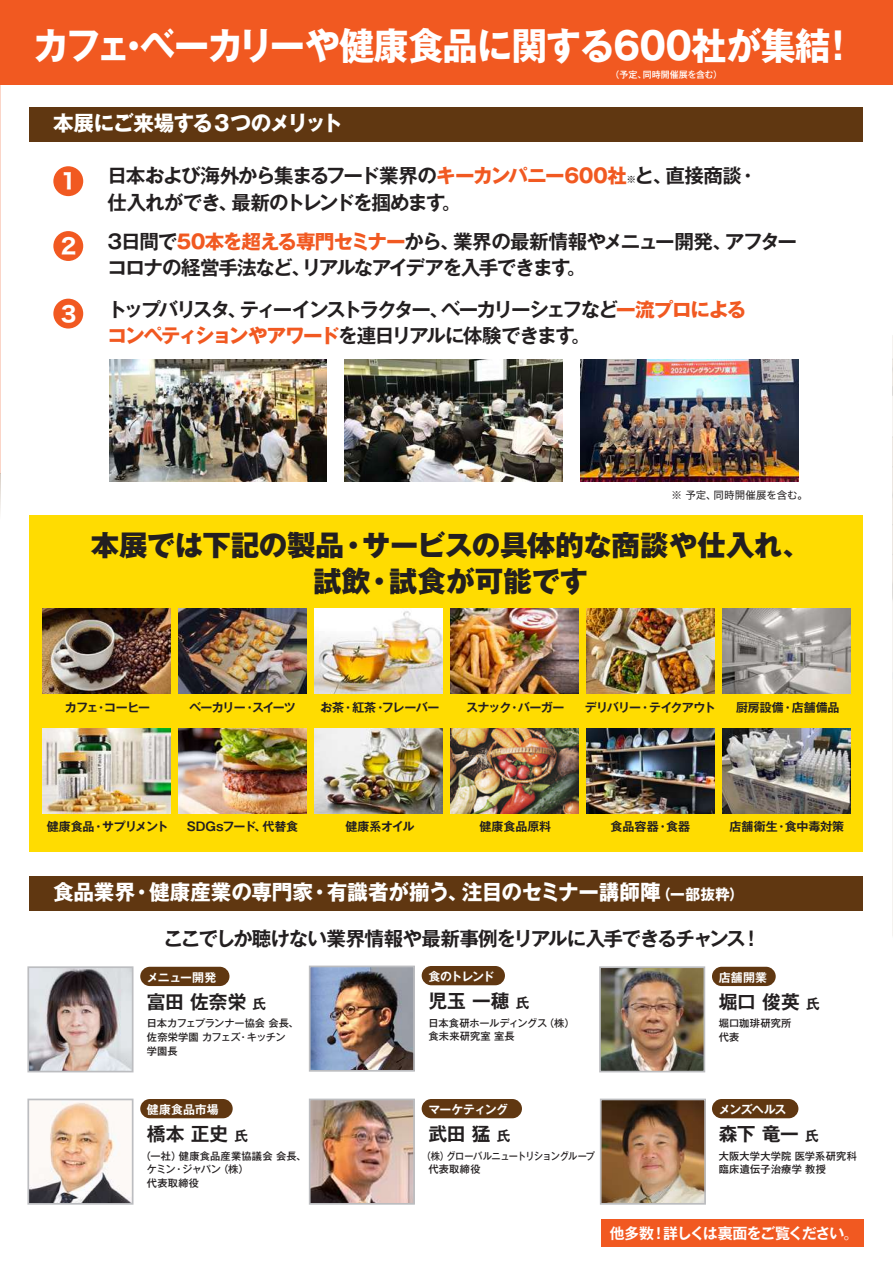
<style>
.page{position:relative;width:893px;height:1263px;background:#fff}
.page>*{position:absolute;margin:0;border:0;box-sizing:border-box;transform-origin:0 0}
.t1{font:700 37.5px "Gothic MB101 Pro";letter-spacing:-.02em;color:#fff;scale:.94 1}
.t2{font:800 28.5px/36px "Gothic MB101 Pro";letter-spacing:-.015em;color:#231f20;text-align:center}
.t3{font:21.15px "Hira Kaku Std W7";color:#fff}
.t4{font:700 21px "Gothic MB101 Pro";letter-spacing:-.015em;color:#fff}
.t5{font:700 21px "Gothic MB101 Pro";letter-spacing:-.06em;color:#fff}
.t6{font:700 19.65px/26.1px "Gothic MB101 Pro De";letter-spacing:-.08em;color:#231f20}
.t7{font:700 19.65px/26.1px "Gothic MB101 Pro De";letter-spacing:-.1em;color:#231f20}
.t8{font:700 19.65px "Gothic MB101 Pro De";letter-spacing:-.06em;color:#231f20}
.t9{font:700 18.75px "Gothic MB101 Pro De";letter-spacing:-.005em;color:#231f20}
.t10{font:700 15px "Gothic MB101 Pro De";letter-spacing:-.08em;color:#fff}
.t11{font:700 12px "Gothic MB101 Pro De";letter-spacing:-.03em;color:#231f20}
.t12{font:700 12px "Gothic MB101 Pro De";letter-spacing:-.055em;color:#231f20}
.t13{font:700 12px "Gothic MB101 Pro De";letter-spacing:-.005em;color:#231f20}
.t14{font:700 12px "Gothic MB101 Pro De";letter-spacing:-.075em;color:#231f20}
.t15{font:700 12px "Gothic MB101 Pro De";letter-spacing:.005em;color:#231f20}
.t16{font:700 12px "Gothic MB101 Pro De";letter-spacing:-.065em;color:#231f20}
.t17{font:700 12px "Gothic MB101 Pro De";color:#231f20}
.t18{font:700 11.85px "Gothic MB101 Pro De";letter-spacing:-.045em;color:#fff}
.t19{font:10.5px "Hira Kaku Std W4";color:#231f20}
.t20{font:500 10.2px/13.6px "Gothic MB101 Pro";letter-spacing:.01em;color:#231f20}
.t21{font:500 10.2px/13.6px "Gothic MB101 Pro";letter-spacing:-.02em;color:#231f20}
.t22{font:500 10.2px/13.6px "Gothic MB101 Pro";letter-spacing:-.045em;color:#231f20;scale:.9 1}
.t23{font:500 9px "Gothic MB101 Pro";color:#fff}
.s1{font-family:"Gothic MB101 Pro";color:#f15921}
.s2{font-size:9.75px}
.s3{font-size:15px}
.s4{font-size:13.65px}
.s5{font-family:"Koz Go Pr 6 N";font-weight:400}
</style>
<div class="page">
<img style="left:892px;top:335px;width:1px;height:601px">
<div style="left:29px;top:107px;width:834px;height:34px;background:#603711"></div>
<hr style="left:0;top:473px;width:1px;height:48px;background:#603711">
<div style="left:53px;top:166px;width:30px;height:30px;background:#f15921;border-radius:50%"></div>
<div style="left:53px;top:231px;width:30px;height:30px;background:#f15921;border-radius:50%"></div>
<div style="left:53px;top:299px;width:30px;height:29px;background:#f15921;border-radius:50%"></div>
<div style="left:30px;top:515px;width:833px;height:336px;background:#ffdc01"></div>
<div style="left:140px;top:967px;width:89px;height:19px;background:#603711;border-radius:10px"></div>
<img style="left:30px;top:969px;width:101px;height:100px">
<div style="left:27px;top:966px;width:107px;height:106px;border:2px solid #bcbdc0"></div>
<div style="left:712px;top:967px;width:64px;height:19px;background:#603711;border-radius:10px"></div>
<img style="left:602px;top:969px;width:100px;height:100px">
<div style="left:599px;top:966px;width:106px;height:106px;border:2px solid #bcbdc0"></div>
<div style="left:140px;top:1099px;width:93px;height:19px;background:#603711;border-radius:10px"></div>
<img style="left:30px;top:1101px;width:101px;height:101px">
<div style="left:27px;top:1098px;width:107px;height:107px;border:2px solid #bcbdc0"></div>
<div style="left:422px;top:1099px;width:100px;height:19px;background:#603711;border-radius:10px"></div>
<img style="left:312px;top:1101px;width:100px;height:101px">
<div style="left:309px;top:1098px;width:106px;height:107px;border:2px solid #bcbdc0"></div>
<div style="left:29px;top:876px;width:834px;height:34px;background:#603711"></div>
<div style="left:712px;top:1099px;width:86px;height:19px;background:#603711;border-radius:10px"></div>
<img style="left:43px;top:609px;width:127px;height:85px">
<img style="left:723px;top:609px;width:127px;height:85px">
<img style="left:179px;top:609px;width:127px;height:85px">
<img style="left:315px;top:609px;width:127px;height:85px">
<img style="left:451px;top:609px;width:127px;height:85px">
<img style="left:587px;top:609px;width:127px;height:85px">
<img style="left:43px;top:728px;width:127px;height:85px">
<img style="left:723px;top:728px;width:127px;height:85px">
<img style="left:179px;top:728px;width:127px;height:85px">
<img style="left:315px;top:728px;width:127px;height:85px">
<img style="left:451px;top:728px;width:127px;height:85px">
<img style="left:587px;top:728px;width:127px;height:85px">
<div style="left:422px;top:966px;width:83px;height:19px;background:#603711;border-radius:10px"></div>
<img style="left:312px;top:968px;width:100px;height:101px">
<div style="left:309px;top:965px;width:106px;height:107px;border:2px solid #bcbdc0"></div>
<img style="left:603px;top:1101px;width:100px;height:101px">
<div style="left:600px;top:1098px;width:106px;height:107px;border:2px solid #bcbdc0"></div>
<img style="left:109px;top:360px;width:218px;height:121px">
<img style="left:581px;top:360px;width:217px;height:121px">
<img style="left:344px;top:360px;width:218px;height:121px">
<div style="left:0;top:0;width:893px;height:85px;background:#f15921"></div>
<div style="left:601px;top:1219px;width:262px;height:28px;background:#f15921"></div>
<h1 class="t1" style="left:33px;top:15px;width:877px">カフェ・ベーカリーや健康食品に関する600社が集結！</h1>
<p class="t23" style="left:610px;top:67px;width:113px">（予定、同時開催展を含む）</p>
<p class="t5" style="left:53px;top:106px;width:291px">本展にご来場する３つのメリット</p>
<p class="t6" style="left:108px;top:161px;width:651px">日本および海外から集まるフード業界の<span class="s1">キーカンパニー600社</span><span class="s2">※</span>と、直接商談・仕入れができ、最新のトレンドを掴めます。</p>
<p class="t6" style="left:108px;top:226px;width:691px">3日間で<span class="s1">50本を超える専門セミナー</span>から、業界の最新情報やメニュー開発、アフターコロナの経営手法など、リアルなアイデアを入手できます。</p>
<p class="t7" style="left:108px;top:294px;width:640px">トップバリスタ、ティーインストラクター、ベーカリーシェフなど<span class="s1">一流プロによるコンペティションやアワード</span>を連日リアルに体験できます。</p>
<p class="t3" style="left:61px;top:165px;width:17px">1</p>
<p class="t3" style="left:61px;top:230px;width:17px">2</p>
<p class="t3" style="left:61px;top:298px;width:17px">3</p>
<p class="t19" style="left:671px;top:487px;width:138px">※ 予定、同時開催展を含む。</p>
<h2 class="t2" style="left:91px;top:524px;width:721px">本展では下記の製品・サービスの具体的な商談や仕入れ、試飲・試食が可能です</h2>
<p class="t11" style="left:65px;top:697px;width:87px">カフェ・コーヒー</p>
<p class="t14" style="left:189px;top:697px;width:108px">ベーカリー・スイーツ</p>
<p class="t16" style="left:466px;top:697px;width:100px">スナック・バーガー</p>
<p class="t12" style="left:585px;top:697px;width:132px">デリバリー・テイクアウト</p>
<p class="t17" style="left:736px;top:697px;width:105px">厨房設備・店舗備品</p>
<p class="t11" style="left:320px;top:697px;width:120px">お茶・紅茶・フレーバー</p>
<p class="t11" style="left:47px;top:817px;width:123px">健康食品・サプリメント</p>
<p class="t13" style="left:187px;top:817px;width:113px">SDGsフード、代替食</p>
<p class="t11" style="left:345px;top:817px;width:70px">健康系オイル</p>
<p class="t11" style="left:479px;top:817px;width:73px">健康食品原料</p>
<p class="t11" style="left:611px;top:817px;width:81px">食品容器・食器</p>
<p class="t15" style="left:730px;top:817px;width:116px">店舗衛生・食中毒対策</p>
<p class="t4" style="left:53px;top:875px;width:692px">食品業界・健康産業の専門家・有識者が揃う、注目のセミナー講師陣<span class="s3">（一部抜粋）</span></p>
<p class="t8" style="left:163px;top:922px;width:599px">ここでしか聴けない業界情報や最新事例をリアルに入手できるチャンス！</p>
<p class="t18" style="left:147px;top:967px;width:71px">メニュー開発</p>
<p class="t9" style="left:147px;top:986px;width:121px">富田 佐奈栄 <span class="s4">氏</span></p>
<p class="t21" style="left:147px;top:1015px;width:153px">日本カフェプランナー協会 会長、佐奈栄学園 カフェズ・キッチン<br>学園長</p>
<p class="t18" style="left:147px;top:1099px;width:73px">健康食品市場</p>
<p class="t9" style="left:147px;top:1118px;width:103px">橋本 正史 <span class="s4">氏</span></p>
<p class="t20" style="left:147px;top:1148px;width:161px;text-indent:-6px">（一社）健康食品産業協議会 会長、ケミン・ジャパン（株）<br>代表取締役</p>
<p class="t18" style="left:428px;top:966px;width:68px">食のトレンド</p>
<p class="t9" style="left:428px;top:985px;width:102px">児玉 一穂 <span class="s4">氏</span></p>
<p class="t20" style="left:428px;top:1015px;width:148px">日本食研ホールディングス（株）食未来研究室 室長</p>
<p class="t18" style="left:719px;top:967px;width:50px">店舗開業</p>
<p class="t9" style="left:719px;top:986px;width:102px">堀口 俊英 <span class="s4">氏</span></p>
<p class="t20" style="left:719px;top:1015px;width:74px">堀口珈琲研究所代表</p>
<p class="t18" style="left:428px;top:1099px;width:81px">マーケティング</p>
<p class="t9" style="left:428px;top:1118px;width:84px">武田 猛 <span class="s4">氏</span></p>
<p class="t22" style="left:428px;top:1148px;width:187px;text-indent:-7px">（株）グローバルニュートリショングループ代表取締役　</p>
<p class="t18" style="left:719px;top:1099px;width:69px">メンズヘルス</p>
<p class="t9" style="left:719px;top:1118px;width:102px">森下 竜一 <span class="s4">氏</span></p>
<p class="t20" style="left:719px;top:1148px;width:140px">大阪大学大学院 医学系研究科臨床遺伝子治療学 教授　</p>
<p class="t10" style="left:610px;top:1221px;width:250px">他多数！詳しくは裏面をご覧ください<span class="s5">。</span></p>
</div>
